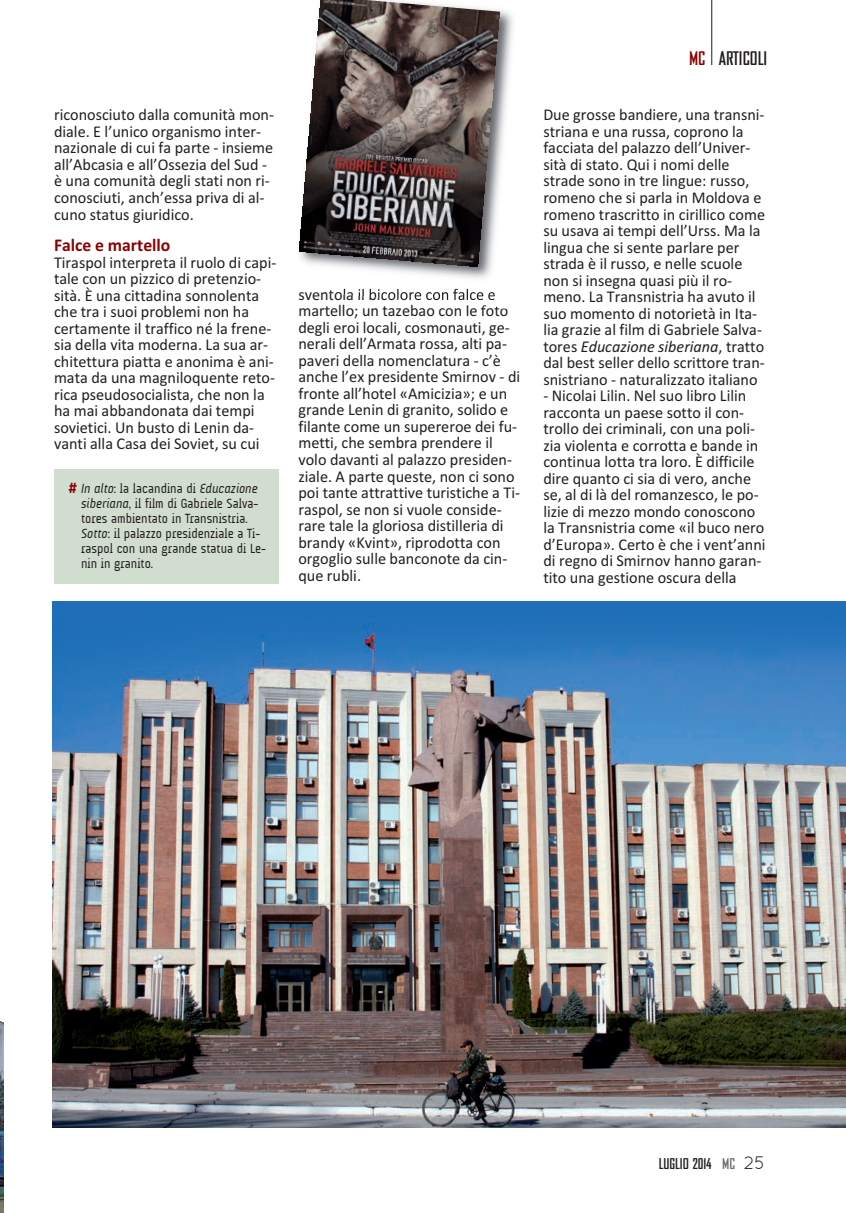
<style>
.page{position:relative;width:846px;height:1213px;background:#fff}
.page>*{position:absolute;margin:0;border:0;box-sizing:border-box;transform-origin:0 0}
.t1{font:700 18px "Calibri";color:#8b0202}
.t2{font:700 18px "Bureau Agency";color:#231f20}
.t3{font:16.5px/16.5px "Calibri";color:#231f20}
.t4{font:700 14.25px "Bureau Agency";color:#231f20}
.t5{font:13.5px/15px "A Udimat";color:#231f20;scale:.95 1}
.s1{font-weight:700;font-size:15px;color:#8b0202}
.s2{font-style:italic}
.s3{color:#8b0202}
.s4{color:#6c6d70}
.s5{font-family:"Quicksand";font-weight:400;font-size:18px}
</style>
<div class="page">
<img style="left:52px;top:601px;width:793px;height:526px">
<hr style="left:711px;top:0;width:1px;height:65px;background:#231f20">
<div style="left:54px;top:469px;width:224px;height:114px;background:#d0ddcf"></div>
<img style="left:321px;top:10px;width:192px;height:299px">
<img style="left:299px;top:0;width:200px;height:266px">
<p class="t3" style="left:54px;top:106px;width:221px">riconosciuto dalla comunità mon&shy;diale. E l’unico organismo inter&shy;nazionale di cui fa parte - insieme all’Abcasia e all’Ossezia del Sud - è una comunità degli stati non ri&shy;conosciuti, anch’essa priva di al&shy;cuno status giuridico.</p>
<p class="t1" style="left:54px;top:234px;width:118px">Falce e martello</p>
<p class="t3" style="left:54px;top:253px;width:224px">Tiraspol interpreta il ruolo di capi&shy;tale con un pizzico di pretenzio&shy;sità. È una cittadina sonnolenta che tra i suoi problemi non ha certamente il traffico né la frene&shy;sia della vita moderna. La sua ar&shy;chitettura piatta e anonima è ani&shy;mata da una magniloquente reto&shy;rica pseudosocialista, che non la ha mai abbandonata dai tempi sovietici. Un busto di Lenin da&shy;vanti alla Casa dei Soviet, su cui</p>
<p class="t5" style="left:81px;top:482px;width:196px;text-indent:-13px"><span class="s1">#</span> <span class="s2">In alto</span>: la lacandina di <span class="s2">Educazione siberiana</span>, il film di Gabriele Salva&shy;tores ambientato in Transnistria.<br><span class="s2">Sotto</span>: il palazzo presidenziale a Ti&shy;raspol con una grande statua di Le&shy;nin in granito.</p>
<p class="t3" style="left:298px;top:286px;width:223px">sventola il bicolore con falce e martello; un tazebao con le foto degli eroi locali, cosmonauti, ge&shy;nerali dell’Armata rossa, alti pa&shy;paveri della nomenclatura - c’è anche l’ex presidente Smirnov - di fronte all’hotel «Amicizia»; e un grande Lenin di granito, solido e filante come un supereroe dei fu&shy;metti, che sembra prendere il volo davanti al palazzo presiden&shy;ziale. A parte queste, non ci sono poi tante attrattive turistiche a Ti&shy;raspol, se non si vuole conside&shy;rare tale la gloriosa distilleria di brandy «Kvint», riprodotta con orgoglio sulle banconote da cin&shy;que rubli.</p>
<p class="t2" style="left:689px;top:48px;width:80px"><span class="s3">MC</span> ARTICOLI</p>
<p class="t3" style="left:543px;top:106px;width:223px">Due grosse bandiere, una transni&shy;striana e una russa, coprono la facciata del palazzo dell’Univer&shy;sità di stato. Qui i nomi delle strade sono in tre lingue: russo, romeno che si parla in Moldova e romeno trascritto in cirillico come su usava ai tempi dell’Urss. Ma la lingua che si sente parlare per strada è il russo, e nelle scuole non si insegna quasi più il ro&shy;meno. La Transnistria ha avuto il suo momento di notorietà in Ita&shy;lia grazie al film di Gabriele Salva&shy;tores <span class="s2">Educazione siberiana</span>, tratto dal best seller dello scrittore tran&shy;snistriano - naturalizzato italiano</p>
<p class="t3" style="left:543px;top:387px;width:224px">- Nicolai Lilin. Nel suo libro Lilin racconta un paese sotto il con&shy;trollo dei criminali, con una poli&shy;zia violenta e corrotta e bande in continua lotta tra loro. È difficile dire quanto ci sia di vero, anche se, al di là del romanzesco, le po&shy;lizie di mezzo mondo conoscono la Transnistria come «il buco nero d’Europa». Certo è che i vent’anni di regno di Smirnov hanno garan&shy;tito una gestione oscura della</p>
<p class="t4" style="left:659px;top:1156px;width:108px">LUGLIO 2014 <span class="s4">MC</span> <span class="s5">25</span></p>
</div>
